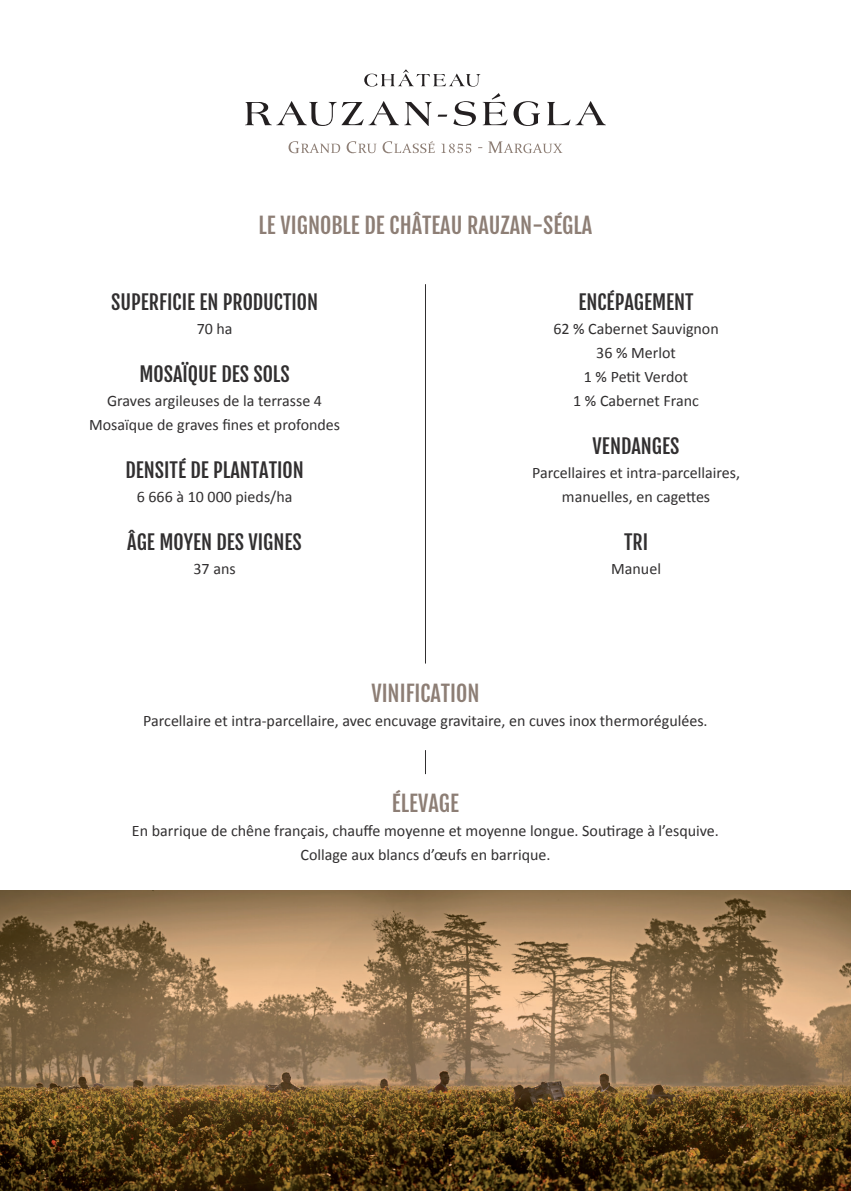
<style>
.page{position:relative;width:851px;height:1191px;background:#fff}
.page>*{position:absolute;margin:0;border:0;box-sizing:border-box;transform-origin:0 0}
.t1{font:22px "Fjalla One";color:#8d7e75}
.t2{font:20px "Fjalla One";color:#312f30}
.t3{font:16px "Calibri";color:#312f30}
</style>
<div class="page">
<img style="left:0;top:890px;width:850px;height:301px">
<svg style="left:425px;top:750px;width:1px;height:24px"></svg>
<hr style="left:425px;top:284px;width:1px;height:379px;background:#312f30">
<svg style="left:245px;top:101px;width:186px;height:25px"></svg>
<svg style="left:437px;top:115px;width:10px;height:2px"></svg>
<svg style="left:453px;top:101px;width:23px;height:25px"></svg>
<svg style="left:482px;top:93px;width:25px;height:32px"></svg>
<svg style="left:513px;top:101px;width:27px;height:25px"></svg>
<svg style="left:547px;top:101px;width:58px;height:24px"></svg>
<svg style="left:364px;top:69px;width:116px;height:18px"></svg>
<svg style="left:288px;top:141px;width:52px;height:12px"></svg>
<svg style="left:346px;top:141px;width:30px;height:12px"></svg>
<svg style="left:382px;top:141px;width:52px;height:12px"></svg>
<svg style="left:441px;top:144px;width:30px;height:9px"></svg>
<svg style="left:488px;top:141px;width:74px;height:12px"></svg>
<p class="t1" style="left:258px;top:212px;width:335px">LE VIGNOBLE DE CHÂTEAU RAUZAN-SÉGLA</p>
<p class="t2" style="left:111px;top:290px;width:208px">SUPERFICIE EN PRODUCTION</p>
<p class="t3" style="left:197px;top:319px;width:37px">70 ha</p>
<p class="t2" style="left:139px;top:362px;width:152px">MOSAÏQUE DES SOLS</p>
<p class="t3" style="left:107px;top:391px;width:216px">Graves argileuses de la terrasse 4</p>
<p class="t3" style="left:89px;top:415px;width:252px">Mosaïque de graves fines et profondes</p>
<p class="t2" style="left:125px;top:458px;width:180px">DENSITÉ DE PLANTATION</p>
<p class="t3" style="left:137px;top:487px;width:157px">6 666 à 10 000 pieds/ha</p>
<p class="t2" style="left:127px;top:530px;width:176px">ÂGE MOYEN DES VIGNES</p>
<p class="t3" style="left:193px;top:559px;width:44px">37 ans</p>
<p class="t2" style="left:578px;top:290px;width:117px">ENCÉPAGEMENT</p>
<p class="t3" style="left:553px;top:319px;width:167px">62 % Cabernet Sauvignon</p>
<p class="t3" style="left:596px;top:343px;width:81px">36 % Merlot</p>
<p class="t3" style="left:584px;top:367px;width:106px">1 % Petit Verdot</p>
<p class="t3" style="left:573px;top:391px;width:127px">1 % Cabernet Franc</p>
<p class="t2" style="left:592px;top:434px;width:88px">VENDANGES</p>
<p class="t3" style="left:532px;top:463px;width:209px">Parcellaires et intra-parcellaires,</p>
<p class="t3" style="left:562px;top:487px;width:150px">manuelles, en cagettes</p>
<p class="t2" style="left:624px;top:530px;width:26px">TRI</p>
<p class="t3" style="left:611px;top:559px;width:51px">Manuel</p>
<p class="t1" style="left:371px;top:679px;width:109px">VINIFICATION</p>
<p class="t3" style="left:143px;top:710px;width:565px">Parcellaire et intra-parcellaire, avec encuvage gravitaire, en cuves inox thermorégulées.</p>
<p class="t1" style="left:392px;top:789px;width:68px">ÉLEVAGE</p>
<p class="t3" style="left:132px;top:820px;width:588px">En barrique de chêne français, chauffe moyenne et moyenne longue. Soutirage à l’esquive.</p>
<p class="t3" style="left:300px;top:844px;width:251px">Collage aux blancs d’œufs en barrique.</p>
</div>
